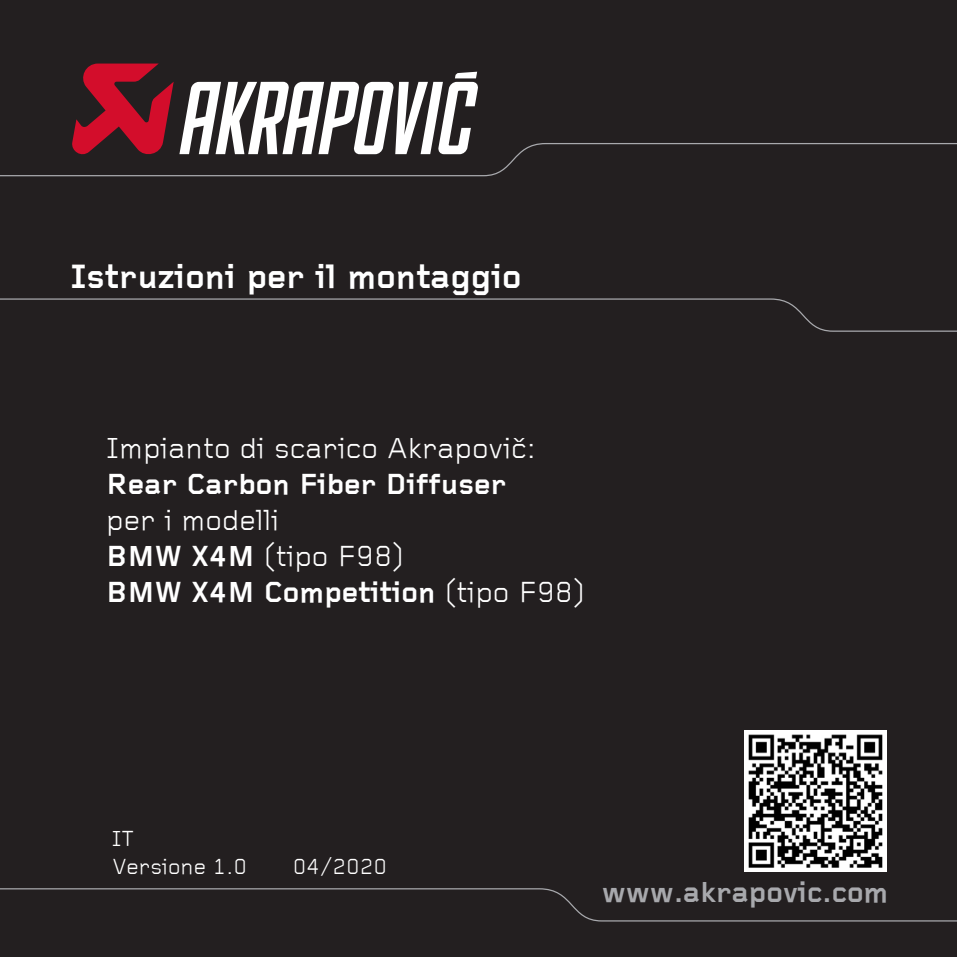
<style>
.page{position:relative;width:957px;height:957px;background:#231f20}
.page>*{position:absolute;margin:0;border:0;box-sizing:border-box;transform-origin:0 0}
.t1{font:700 35px "Foundry Gridnik";color:#fff}
.t2{font:30px "Foundry Gridnik";color:#fff}
.t3{font:700 30px "Foundry Gridnik";color:#fff}
.t4{font:700 30px "Foundry Gridnik";color:#a8a9ad}
.Foundry_10pt_Regular{font:22.5px "Foundry Gridnik";color:#fff}
.s1{font-weight:700}
.s2{font-weight:400}
</style>
<div class="page">
<svg style="left:0;top:888px;width:957px;height:34px"></svg>
<svg style="left:0;top:298px;width:957px;height:34px"></svg>
<svg style="left:0;top:64px;width:957px;height:113px"></svg>
<img style="left:744px;top:730px;width:142px;height:142px">
<p class="t1" style="left:71px;top:257px;width:452px">Istruzioni per il montaggio</p>
<p class="t2" style="left:106px;top:432px;width:431px">Impianto di scarico Akrapovič:</p>
<p class="t3" style="left:106px;top:467px;width:402px">Rear Carbon Fiber Diffuser</p>
<p class="t2" style="left:106px;top:504px;width:174px">per i modelli</p>
<p class="t2" style="left:106px;top:540px;width:299px"><span class="s1">BMW X4M</span> (tipo F98)</p>
<p class="t3" style="left:106px;top:575px;width:480px">BMW X4M Competition <span class="s2">(tipo F98)</span></p>
<p class="Foundry_10pt_Regular" style="left:112px;top:826px;width:24px">IT</p>
<p class="Foundry_10pt_Regular" style="left:113px;top:855px;width:136px">Versione 1.0</p>
<p class="Foundry_10pt_Regular" style="left:293px;top:855px;width:96px">04/2020</p>
<p class="t4" style="left:601px;top:875px;width:288px">www.akrapovic.com</p>
</div>
